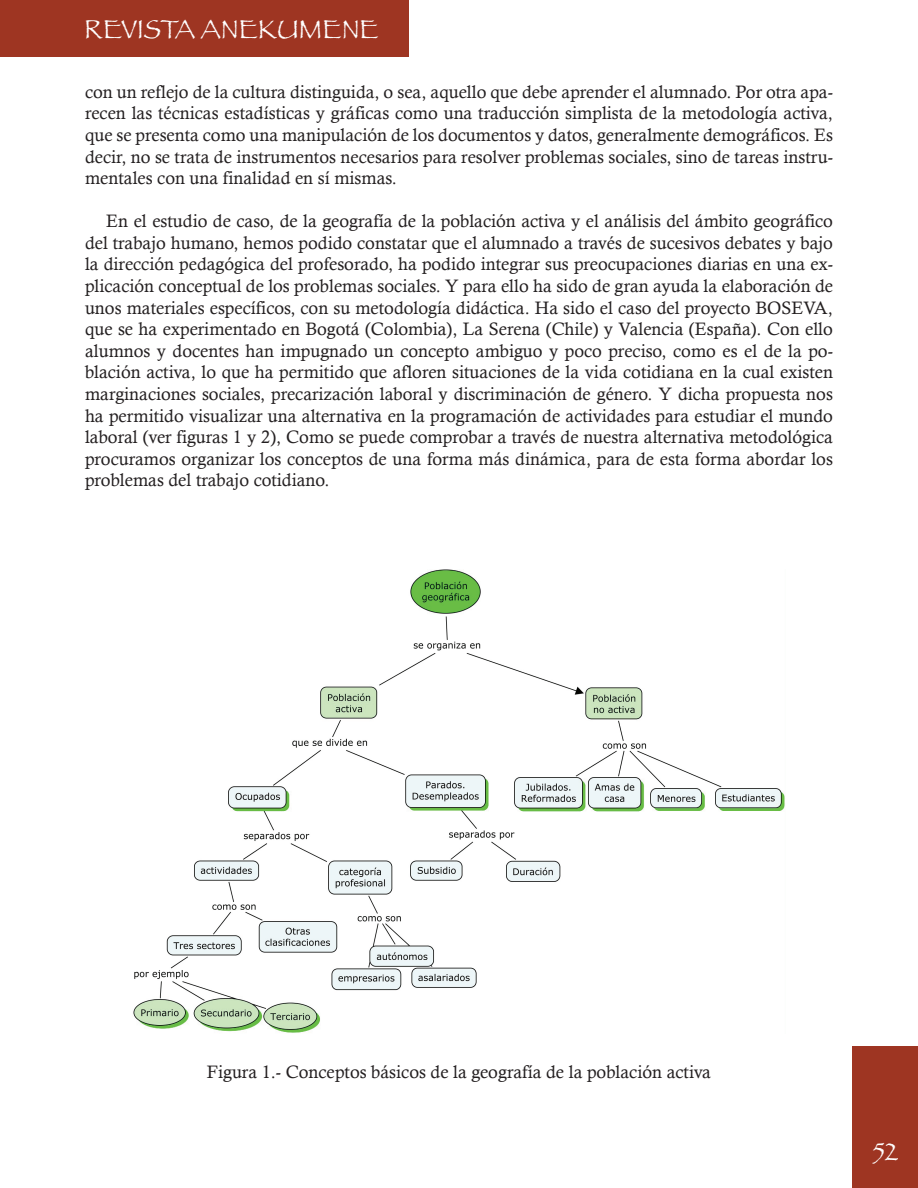
<style>
.page{position:relative;width:918px;height:1188px;background:#fff}
.page>*{position:absolute;margin:0;border:0;box-sizing:border-box;transform-origin:0 0}
.t1{font:27px "Papyrus";color:#fff}
.t2{font:25.5px "Papyrus";color:#fff}
.t3{font:18px/21.6px "Calisto";color:#231f20;text-align:justify}
</style>
<div class="page">
<div style="left:0;top:0;width:409px;height:56px;background:#9e3522"></div>
<div style="left:852px;top:1047px;width:66px;height:141px;background:#9e3522"></div>
<img style="left:133px;top:570px;width:652px;height:463px">
<h1 class="t1" style="left:84px;top:12px;width:296px">REVISTA ANEKUMENE</h1>
<p class="t3" style="left:85px;top:81px;width:749px">con un reflejo de la cultura distinguida, o sea, aquello que debe aprender el alumnado. Por otra apa&shy;recen las técnicas estadísticas y gráficas como una traducción simplista de la metodología activa, que se presenta como una manipulación de los documentos y datos, generalmente demográficos. Es decir, no se trata de instrumentos necesarios para resolver problemas sociales, sino de tareas instru&shy;mentales con una finalidad en sí mismas.</p>
<p class="t3" style="left:85px;top:210px;width:749px;text-indent:21px">En el estudio de caso, de la geografía de la población activa y el análisis del ámbito geográfico del trabajo humano, hemos podido constatar que el alumnado a través de sucesivos debates y bajo la dirección pedagógica del profesorado, ha podido integrar sus preocupaciones diarias en una ex&shy;plicación conceptual de los problemas sociales. Y para ello ha sido de gran ayuda la elaboración de unos materiales específicos, con su metodología didáctica. Ha sido el caso del proyecto BOSEVA, que se ha experimentado en Bogotá (Colombia), La Serena (Chile) y Valencia (España). Con ello alumnos y docentes han impugnado un concepto ambiguo y poco preciso, como es el de la po&shy;blación activa, lo que ha permitido que afloren situaciones de la vida cotidiana en la cual existen marginaciones sociales, precarización laboral y discriminación de género. Y dicha propuesta nos ha permitido visualizar una alternativa en la programación de actividades para estudiar el mundo laboral (ver figuras 1 y 2), Como se puede comprobar a través de nuestra alternativa metodológica procuramos organizar los conceptos de una forma más dinámica, para de esta forma abordar los problemas del trabajo cotidiano.</p>
<p class="t3" style="left:207px;top:1061px;width:506px">Figura 1.- Conceptos básicos de la geografía de la población activa</p>
<h2 class="t2" style="left:872px;top:1136px;width:27px">52</h2>
</div>
